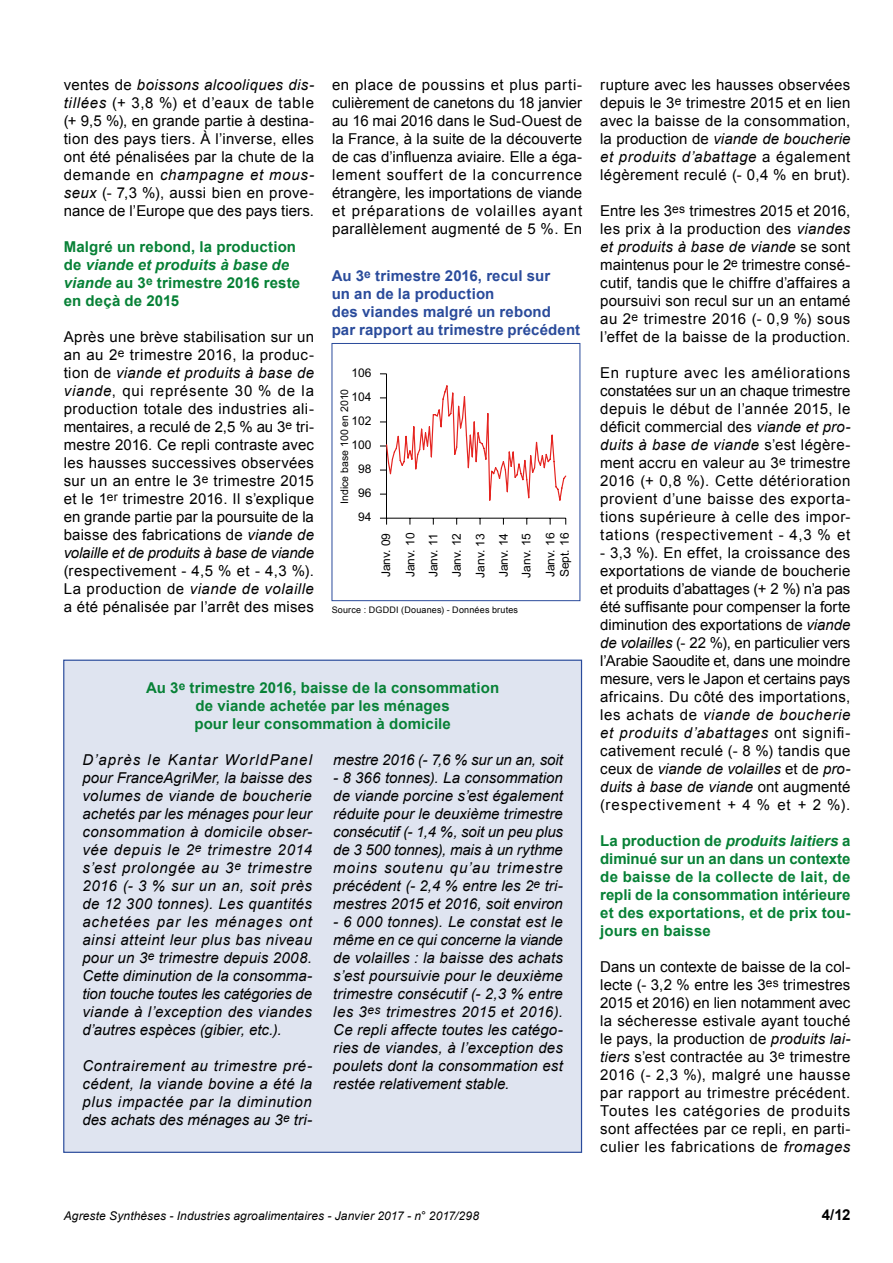
<style>
.page{position:relative;width:893px;height:1263px;background:#fff}
.page>*{position:absolute;margin:0;border:0;box-sizing:border-box;transform-origin:0 0}
.Texte{font:15px/18px "Arial";letter-spacing:.025em;color:#000;text-align:justify}
.t1{font:italic 15px/18px "Arial";letter-spacing:.005em;color:#000;text-align:justify}
.Intertitre{font:700 15px/18px "Arial";letter-spacing:.01em;color:#078136}
.t2{font:700 15px/18px "Arial";letter-spacing:.01em;color:#2a4b9b}
.t3{font:700 15px "Arial";color:#000}
.t4{font:12px "Arial";color:#000}
.t5{font:italic 12px "Arial";letter-spacing:.01em;color:#000}
.t6{font:10.5px "Arial";color:#000}
.t7{font:9px "Arial";letter-spacing:.025em;color:#000}
.s1{font-style:italic}
</style>
<div class="page">
<div style="left:64px;top:660px;width:517px;height:492px;background:#dfe4f0"></div>
<hr style="left:387px;top:518px;width:179px;height:1px;background:#000">
<hr style="left:386px;top:374px;width:1px;height:144px;background:#000">
<svg style="left:380px;top:518px;width:7px;height:7px"></svg>
<svg style="left:380px;top:385px;width:187px;height:116px"></svg>
<div style="left:332px;top:343px;width:248px;height:258px;border:1px solid #2a4b9b"></div>
<p class="Texte" style="left:332px;top:76px;width:252px">en place de poussins et plus parti&shy;culièrement de canetons du 18 janvier au 16 mai 2016 dans le Sud-Ouest de la France, à la suite de la découverte de cas d’influenza aviaire. Elle a éga&shy;lement souffert de la concurrence étrangère, les importations de viande et préparations de volailles ayant parallèlement augmenté de 5 %. En</p>
<p class="Texte" style="left:600px;top:76px;width:252px">rupture avec les hausses observées depuis le 3<sup>e</sup> trimestre 2015 et en lien avec la baisse de la consommation, la production de <span class="s1">viande de boucherie et produits d’abattage</span> a également légèrement reculé (- 0,4 % en brut).</p>
<p class="Texte" style="left:64px;top:76px;width:252px">ventes de <span class="s1">boissons alcooliques dis&shy;tillées</span> (+ 3,8 %) et d’eaux de table (+ 9,5 %), en grande partie à destina&shy;tion des pays tiers. À l’inverse, elles ont été pénalisées par la chute de la demande en <span class="s1">champagne et mous&shy;seux</span> (- 7,3 %), aussi bien en prove&shy;nance de l’Europe que des pays tiers.</p>
<p class="Intertitre" style="left:64px;top:238px;width:238px">Malgré un rebond, la production de <span class="s1">viande et produits à base de viande</span> au 3<sup>e</sup> trimestre 2016 reste en deçà de 2015</p>
<p class="Texte" style="left:64px;top:328px;width:252px">Après une brève stabilisation sur un an au 2<sup>e</sup> trimestre 2016, la produc&shy;tion de <span class="s1">viande et produits à base de viande</span>, qui représente 30 % de la production totale des industries ali&shy;mentaires, a reculé de 2,5 % au 3<sup>e</sup> tri&shy;mestre 2016. Ce repli contraste avec les hausses successives observées sur un an entre le 3<sup>e</sup> trimestre 2015 et le 1<sup>er</sup> trimestre 2016. Il s’explique en grande partie par la poursuite de la baisse des fabrications de <span class="s1">viande de volaille et de produits à base de viande </span>(respectivement - 4,5 % et - 4,3 %).<br>La production de <span class="s1">viande de volaille </span>a été pénalisée par l’arrêt des mises</p>
<p class="Texte" style="left:600px;top:202px;width:252px">Entre les 3<sup>es</sup> trimestres 2015 et 2016, les prix à la production des <span class="s1">viandes et produits à base de viande</span> se sont maintenus pour le 2<sup>e</sup> trimestre consé&shy;cutif, tandis que le chiffre d’affaires a poursuivi son recul sur un an entamé au 2<sup>e</sup> trimestre 2016 (- 0,9 %) sous l’effet de la baisse de la production.</p>
<p class="Texte" style="left:600px;top:364px;width:252px">En rupture avec les améliorations constatées sur un an chaque trimestre depuis le début de l’année 2015, le déficit commercial des <span class="s1">viande et pro&shy;duits à base de viande</span> s’est légère&shy;ment accru en valeur au 3<sup>e</sup> trimestre 2016 (+ 0,8 %). Cette détérioration provient d’une baisse des exporta&shy;tions supérieure à celle des impor&shy;tations (respectivement - 4,3 % et</p>
<p class="Texte" style="left:600px;top:544px;width:252px">- 3,3 %). En effet, la croissance des exportations de viande de boucherie et produits d’abattages (+ 2 %) n’a pas été suffisante pour compenser la forte diminution des exportations de <span class="s1">viande de volailles</span> (- 22 %), en particulier vers l’Arabie Saoudite et, dans une moindre mesure, vers le Japon et certains pays africains. Du côté des importations, les achats de <span class="s1">viande de boucherie et produits d’abattages</span> ont signifi&shy;cativement reculé (- 8 %) tandis que ceux de <span class="s1">viande de volailles</span> et de <span class="s1">pro&shy;duits à base de viande</span> ont augmenté (respectivement + 4 % et + 2 %).</p>
<p class="Intertitre" style="left:600px;top:832px;width:252px;text-align:justify">La production de <span class="s1">produits laitiers</span> a diminué sur un an dans un contexte de baisse de la collecte de lait, de repli de la consommation intérieure et des exportations, et de prix tou&shy;jours en baisse</p>
<p class="Texte" style="left:600px;top:958px;width:252px">Dans un contexte de baisse de la col&shy;lecte (- 3,2 % entre les 3<sup>es</sup> trimestres 2015 et 2016) en lien notamment avec la sécheresse estivale ayant touché le pays, la production de <span class="s1">produits lai&shy;tiers</span> s’est contractée au 3<sup>e</sup> trimestre 2016 (- 2,3 %), malgré une hausse par rapport au trimestre précédent.<br>Toutes les catégories de produits sont affectées par ce repli, en parti&shy;culier les fabrications de <span class="s1">fromages</span></p>
<p class="t2" style="left:332px;top:267px;width:221px">Au 3<sup>e</sup> trimestre 2016, recul sur un an de la production<br>des viandes malgré un rebond</p>
<p class="t2" style="left:332px;top:321px;width:250px">par rapport au trimestre précédent</p>
<p class="t4" style="left:352px;top:365px;width:22px">106</p>
<p class="t6" style="left:337px;top:504px;width:116px;rotate:-90deg">Indice base 100 en 2010</p>
<p class="t4" style="left:352px;top:389px;width:22px">104</p>
<p class="t4" style="left:352px;top:413px;width:22px">102</p>
<p class="t4" style="left:352px;top:437px;width:22px">100</p>
<p class="t4" style="left:358px;top:461px;width:15px">98</p>
<p class="t4" style="left:358px;top:485px;width:15px">96</p>
<p class="t4" style="left:358px;top:509px;width:15px">94</p>
<p class="t4" style="left:518px;top:577px;width:46px;rotate:-90deg">Janv. 15</p>
<p class="t4" style="left:557px;top:577px;width:46px;rotate:-90deg">Sept. 16</p>
<p class="t4" style="left:542px;top:577px;width:46px;rotate:-90deg">Janv. 16</p>
<p class="t4" style="left:402px;top:577px;width:46px;rotate:-90deg">Janv. 10</p>
<p class="t4" style="left:378px;top:577px;width:46px;rotate:-90deg">Janv. 09</p>
<p class="t4" style="left:496px;top:577px;width:46px;rotate:-90deg">Janv. 14</p>
<p class="t4" style="left:449px;top:577px;width:46px;rotate:-90deg">Janv. 12</p>
<p class="t4" style="left:472px;top:578px;width:46px;rotate:-90deg">Janv. 13</p>
<p class="t4" style="left:425px;top:577px;width:45px;rotate:-90deg">Janv. 11</p>
<p class="t7" style="left:332px;top:604px;width:188px">Source : DGDDI (Douanes) - Données brutes</p>
<p class="Intertitre" style="left:146px;top:679px;width:355px;text-align:center">Au 3<sup>e</sup> trimestre 2016, baisse de la consommation de viande achetée par les ménages<br>pour leur consommation à domicile</p>
<p class="t1" style="left:82px;top:751px;width:231px">D’après le Kantar WorldPanel pour FranceAgriMer, la baisse des volumes de viande de boucherie achetés par les ménages pour leur consommation à domicile obser&shy;vée depuis le 2<sup>e</sup> trimestre 2014 s’est prolongée au 3<sup>e</sup> trimestre 2016 (- 3 % sur un an, soit près de 12 300 tonnes). Les quantités achetées par les ménages ont ainsi atteint leur plus bas niveau pour un 3<sup>e</sup> trimestre depuis 2008.<br>Cette diminution de la consomma&shy;tion touche toutes les catégories de viande à l’exception des viandes d’autres espèces (gibier, etc.).</p>
<p class="t1" style="left:82px;top:1057px;width:231px">Contrairement au trimestre pré&shy;cédent, la viande bovine a été la plus impactée par la diminution des achats des ménages au 3<sup>e</sup> tri-</p>
<p class="t1" style="left:333px;top:751px;width:231px">mestre 2016 (- 7,6 % sur un an, soit</p>
<p class="t1" style="left:333px;top:769px;width:231px">- 8 366 tonnes). La consommation de viande porcine s’est également réduite pour le deuxième trimestre consécutif (- 1,4 %, soit un peu plus de 3 500 tonnes), mais à un rythme moins soutenu qu’au trimestre précédent (- 2,4 % entre les 2<sup>e</sup> tri&shy;mestres 2015 et 2016, soit environ</p>
<p class="t1" style="left:333px;top:913px;width:231px">- 6 000 tonnes). Le constat est le même en ce qui concerne la viande de volailles : la baisse des achats s’est poursuivie pour le deuxième trimestre consécutif (- 2,3 % entre les 3<sup>es</sup> trimestres 2015 et 2016).<br>Ce repli affecte toutes les catégo&shy;ries de viandes, à l’exception des poulets dont la consommation est restée relativement stable.</p>
<p class="t5" style="left:64px;top:1208px;width:417px">Agreste Synthèses - Industries agroalimentaires - Janvier 2017 - n° 2017/298</p>
<p class="t3" style="left:822px;top:1205px;width:30px">4/12</p>
</div>
